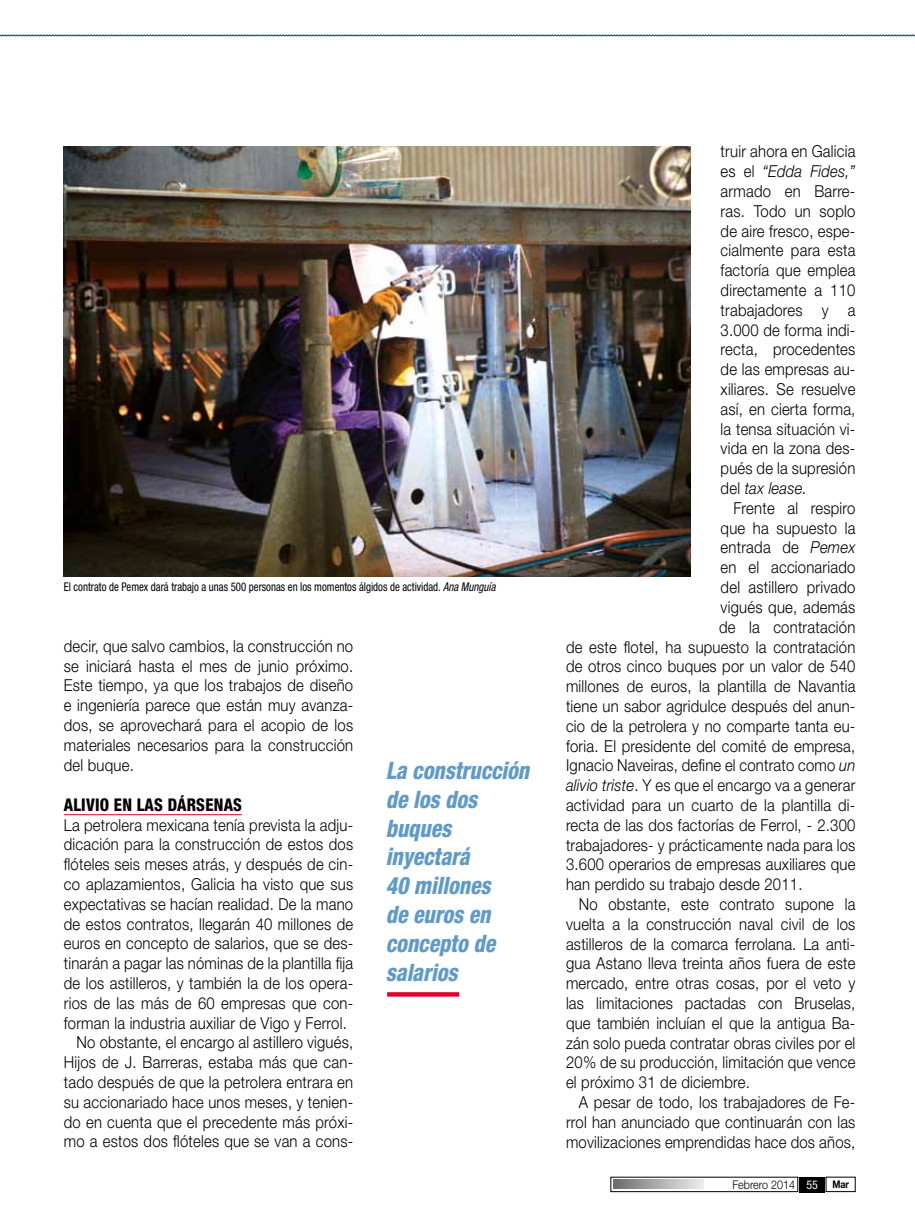
<style>
.page{position:relative;width:915px;height:1212px;background:#fff}
.page>*{position:absolute;margin:0;border:0;box-sizing:border-box;transform-origin:0 0}
.t1{font:italic 800 condensed 24px/28.8px "Helvetica Neue LT Std";color:#609ac8;scale:.9 1}
.t2{font:800 condensed 17.55px "Helvetica Neue LT Std";letter-spacing:.015em;color:#000;scale:.93 1}
.t3{font:300 16.5px/19.8px "Helvetica Neue LT Std";letter-spacing:.015em;color:#000;text-align:justify;scale:.9 1}
.t4{font:condensed 12px "Helvetica Neue LT Std";color:#000;scale:.9 1}
.t5{font:300 12px "Helvetica Neue LT Std";color:#000;scale:.9 1}
.s1{font-style:italic}
.s2{font-weight:400;font-stretch:condensed;color:#fff}
.s3{font-weight:700;font-size:10.5px}
</style>
<div class="page">
<div style="left:825px;top:1177px;width:30px;height:15px;border:1px solid #000"></div>
<div style="left:799px;top:1177px;width:25px;height:15px;background:#000"></div>
<div style="left:610px;top:1177px;width:187px;height:15px;border:1px solid #000"></div>
<svg style="left:613px;top:1180px;width:90px;height:9px"></svg>
<svg style="left:0;top:35px;width:914px;height:1px"></svg>
<hr style="left:64px;top:814px;width:178px;height:1px;background:#dd052b">
<div style="left:387px;top:992px;width:72px;height:5px;background:#dd052b"></div>
<img style="left:64px;top:147px;width:626px;height:429px">
<p class="t4" style="left:64px;top:580px;width:481px">El contrato de Pemex dará trabajo a unas 500 personas en los momentos álgidos de actividad. <span class="s1">Ana Munguía</span></p>
<p class="t3" style="left:64px;top:636px;width:323px">decir, que salvo cambios, la construcción no se iniciará hasta el mes de junio próximo.<br>Este tiempo, ya que los trabajos de diseño e ingeniería parece que están muy avanza&shy;dos, se aprovechará para el acopio de los materiales necesarios para la construcción del buque.</p>
<p class="t2" style="left:64px;top:794px;width:193px">ALIVIO EN LAS DÁRSENAS</p>
<p class="t3" style="left:64px;top:814px;width:323px">La petrolera mexicana tenía prevista la adju-</p>
<p class="t3" style="left:64px;top:834px;width:323px">dicación para la construcción de estos dos</p>
<p class="t3" style="left:64px;top:854px;width:323px">flóteles seis meses atrás, y después de cin-</p>
<p class="t3" style="left:64px;top:874px;width:323px">co aplazamientos, Galicia ha visto que sus</p>
<p class="t3" style="left:64px;top:894px;width:323px">expectativas se hacían realidad. De la mano</p>
<p class="t3" style="left:64px;top:913px;width:323px">de estos contratos, llegarán 40 millones de</p>
<p class="t3" style="left:64px;top:933px;width:323px">euros en concepto de salarios, que se des-</p>
<p class="t3" style="left:64px;top:953px;width:323px">tinarán a pagar las nóminas de la plantilla fija</p>
<p class="t3" style="left:64px;top:973px;width:323px">de los astilleros, y también la de los opera-</p>
<p class="t3" style="left:64px;top:993px;width:323px">rios de las más de 60 empresas que con-</p>
<p class="t3" style="left:64px;top:1012px;width:316px">forman la industria auxiliar de Vigo y Ferrol.</p>
<p class="t3" style="left:77px;top:1032px;width:309px">No obstante, el encargo al astillero vigués,</p>
<p class="t3" style="left:64px;top:1052px;width:323px">Hijos de J. Barreras, estaba más que can-</p>
<p class="t3" style="left:64px;top:1072px;width:323px">tado después de que la petrolera entrara en</p>
<p class="t3" style="left:64px;top:1092px;width:323px">su accionariado hace unos meses, y tenien-</p>
<p class="t3" style="left:64px;top:1111px;width:323px">do en cuenta que el precedente más próxi-</p>
<p class="t3" style="left:64px;top:1131px;width:323px">mo a estos dos flóteles que se van a cons-</p>
<h1 class="t1" style="left:386px;top:756px;width:161px">La construcción de los dos buques inyectará<br>40 millones<br>de euros en concepto de salarios</h1>
<p class="t3" style="left:720px;top:141px;width:151px">truir ahora en Galicia es el <span class="s1">“Edda Fides,” </span>armado en Barre&shy;ras. Todo un soplo de aire fresco, espe&shy;cialmente para esta factoría que emplea directamente a 110 trabajadores y a 3.000 de forma indi&shy;recta, procedentes de las empresas au&shy;xiliares. Se resuelve así, en cierta forma, la tensa situación vi&shy;vida en la zona des&shy;pués de la supresión del <span class="s1">tax lease.</span></p>
<p class="t3" style="left:733px;top:498px;width:137px">Frente al respiro</p>
<p class="t3" style="left:720px;top:517px;width:151px">que ha supuesto la</p>
<p class="t3" style="left:720px;top:537px;width:151px">entrada de <span class="s1">Pemex</span></p>
<p class="t3" style="left:720px;top:557px;width:151px">en el accionariado</p>
<p class="t3" style="left:720px;top:577px;width:151px">del astillero privado</p>
<p class="t3" style="left:720px;top:597px;width:151px">vigués que, además</p>
<p class="t3" style="left:719px;top:616px;width:153px">de la contratación</p>
<p class="t3" style="left:566px;top:636px;width:323px">de este flotel, ha supuesto la contratación</p>
<p class="t3" style="left:566px;top:656px;width:323px">de otros cinco buques por un valor de 540</p>
<p class="t3" style="left:566px;top:676px;width:323px">millones de euros, la plantilla de Navantia</p>
<p class="t3" style="left:566px;top:696px;width:323px">tiene un sabor agridulce después del anun-</p>
<p class="t3" style="left:566px;top:715px;width:323px">cio de la petrolera y no comparte tanta eu-</p>
<p class="t3" style="left:566px;top:735px;width:323px">foria. El presidente del comité de empresa,</p>
<p class="t3" style="left:566px;top:755px;width:323px">Ignacio Naveiras, define el contrato como <span class="s1">un</span></p>
<p class="t3" style="left:566px;top:775px;width:323px"><span class="s1">alivio triste</span>. Y es que el encargo va a generar</p>
<p class="t3" style="left:566px;top:795px;width:323px">actividad para un cuarto de la plantilla di-</p>
<p class="t3" style="left:566px;top:814px;width:323px">recta de las dos factorías de Ferrol, - 2.300</p>
<p class="t3" style="left:566px;top:834px;width:323px">trabajadores- y prácticamente nada para los</p>
<p class="t3" style="left:566px;top:854px;width:323px">3.600 operarios de empresas auxiliares que</p>
<p class="t3" style="left:566px;top:874px;width:264px">han perdido su trabajo desde 2011.</p>
<p class="t3" style="left:578px;top:894px;width:309px">No obstante, este contrato supone la</p>
<p class="t3" style="left:566px;top:913px;width:323px">vuelta a la construcción naval civil de los</p>
<p class="t3" style="left:566px;top:933px;width:323px">astilleros de la comarca ferrolana. La anti-</p>
<p class="t3" style="left:566px;top:953px;width:323px">gua Astano lleva treinta años fuera de este</p>
<p class="t3" style="left:566px;top:973px;width:323px">mercado, entre otras cosas, por el veto y</p>
<p class="t3" style="left:566px;top:993px;width:323px">las limitaciones pactadas con Bruselas,</p>
<p class="t3" style="left:566px;top:1012px;width:323px">que también incluían el que la antigua Ba-</p>
<p class="t3" style="left:566px;top:1032px;width:323px">zán solo pueda contratar obras civiles por el</p>
<p class="t3" style="left:566px;top:1052px;width:323px">20% de su producción, limitación que vence</p>
<p class="t3" style="left:566px;top:1072px;width:206px">el próximo 31 de diciembre.</p>
<p class="t3" style="left:578px;top:1092px;width:309px">A pesar de todo, los trabajadores de Fe-</p>
<p class="t3" style="left:566px;top:1111px;width:323px">rrol han anunciado que continuarán con las</p>
<p class="t3" style="left:566px;top:1131px;width:323px">movilizaciones emprendidas hace dos años,</p>
<p class="t5" style="left:732px;top:1177px;width:131px">Febrero 2014 <span class="s2">55</span> <span class="s3">Mar</span></p>
</div>
